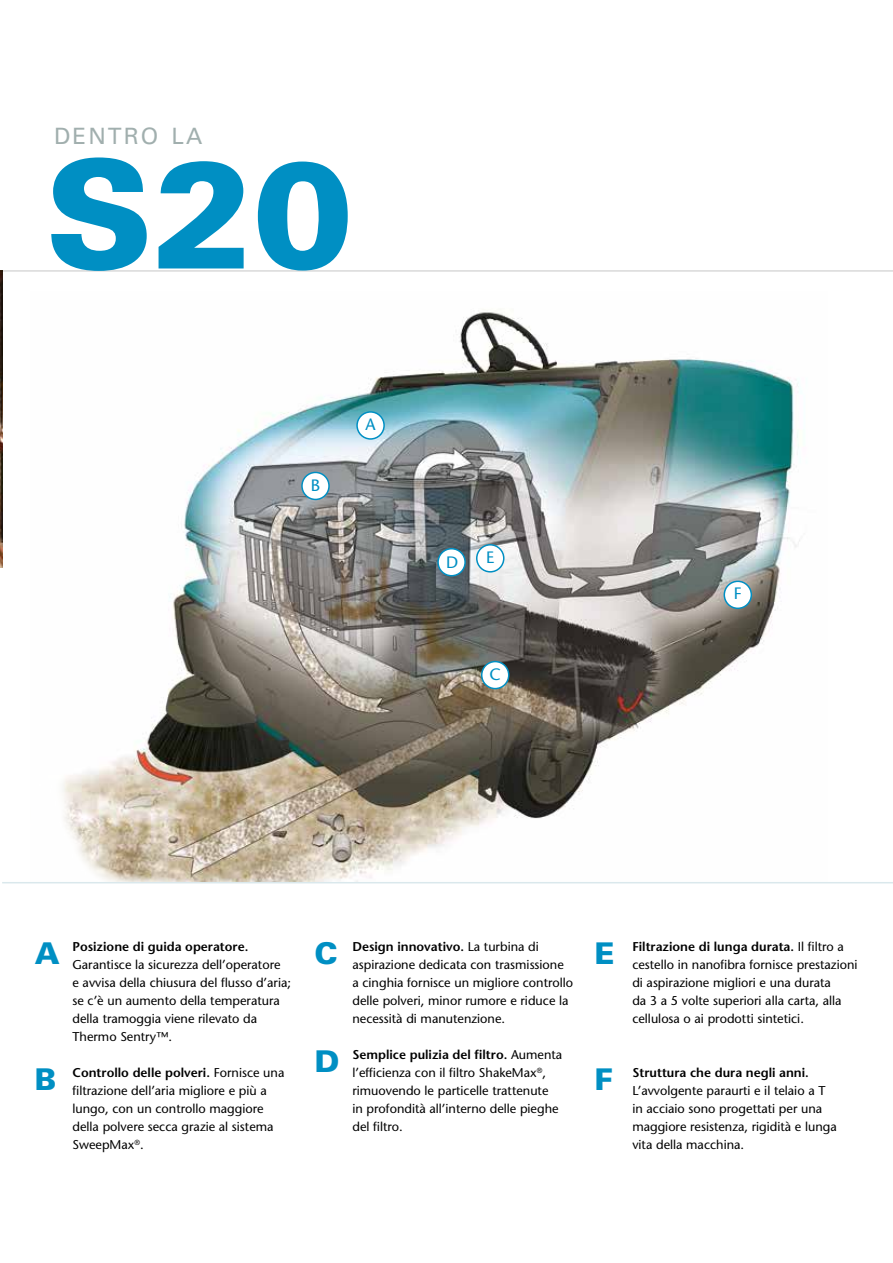
<style>
.page{position:relative;width:893px;height:1263px;background:#fff}
.page>*{position:absolute;margin:0;border:0;box-sizing:border-box;transform-origin:0 0}
.t1{font:900 150px "Univers LT Std";color:#008fc3}
.t2{font:900 30px "Univers LT Std";color:#008fc3}
.t3{font:22.5px "Univers LT Std";letter-spacing:.1em;color:#a1afae}
.t4{font:500 16.5px "Stone Sans Std";color:#008fc3}
.t5{font:500 12.75px/18px "Stone Sans Std";color:#000}
.t6{font:600 12.75px "Stone Sans Std";color:#000}
.s1{font-weight:600}
</style>
<div class="page">
<img style="left:146px;top:312px;width:654px;height:570px">
<div style="left:477px;top:545px;width:27px;height:27px;background:#fff;border-radius:50%"></div>
<div style="left:476px;top:544px;width:28px;height:28px;border:2px solid #008fc3;border-radius:50%"></div>
<div style="left:302px;top:472px;width:27px;height:27px;background:#fff;border-radius:50%"></div>
<div style="left:301px;top:472px;width:29px;height:28px;border:2px solid #008fc3;border-radius:50%"></div>
<div style="left:357px;top:412px;width:27px;height:27px;background:#fff;border-radius:50%"></div>
<div style="left:356px;top:411px;width:29px;height:29px;border:2px solid #008fc3;border-radius:50%"></div>
<div style="left:438px;top:549px;width:27px;height:27px;background:#fff;border-radius:50%"></div>
<div style="left:437px;top:548px;width:29px;height:28px;border:2px solid #008fc3;border-radius:50%"></div>
<div style="left:482px;top:662px;width:27px;height:27px;background:#fff;border-radius:50%"></div>
<div style="left:481px;top:661px;width:28px;height:28px;border:2px solid #008fc3;border-radius:50%"></div>
<div style="left:724px;top:581px;width:27px;height:27px;background:#fff;border-radius:50%"></div>
<div style="left:723px;top:581px;width:29px;height:28px;border:2px solid #008fc3;border-radius:50%"></div>
<svg style="left:17px;top:743px;width:219px;height:141px"></svg>
<hr style="left:0;top:271px;width:893px;height:1px;background:#c6c6c6">
<hr style="left:2px;top:882px;width:891px;height:1px;background:#dae8ec">
<img style="left:0;top:271px;width:2px;height:297px">
<h3 class="t3" style="left:54px;top:123px;width:150px">DENTRO LA</h3>
<h1 class="t1" style="left:45px;top:121px;width:310px">S20</h1>
<p class="t4" style="left:311px;top:475px;width:11px">B</p>
<p class="t4" style="left:366px;top:414px;width:12px">A</p>
<p class="t4" style="left:446px;top:552px;width:14px">D</p>
<p class="t4" style="left:486px;top:547px;width:10px">E</p>
<p class="t4" style="left:490px;top:664px;width:13px">C</p>
<p class="t4" style="left:734px;top:584px;width:9px">F</p>
<h2 class="t2" style="left:35px;top:935px;width:26px">A</h2>
<p class="t6" style="left:73px;top:939px;width:177px">Posizione di guida operatore.</p>
<p class="t5" style="left:73px;top:955px;width:220px">Garantisce la sicurezza dell’operatore<br>e avvisa della chiusura del flusso d’aria; se c’è un aumento della temperatura della tramoggia viene rilevato da Thermo Sentry™.</p>
<h2 class="t2" style="left:35px;top:1061px;width:23px">B</h2>
<p class="t5" style="left:73px;top:1063px;width:213px"><span class="s1">Controllo delle polveri.</span> Fornisce una filtrazione dell’aria migliore e più a lungo, con un controllo maggiore della polvere secca grazie al sistema<br>SweepMax<sup>®</sup>.</p>
<h2 class="t2" style="left:315px;top:935px;width:25px">C</h2>
<p class="t5" style="left:352px;top:937px;width:222px"><span class="s1">Design innovativo.</span> La turbina di aspirazione dedicata con trasmissione a cinghia fornisce un migliore controllo delle polveri, minor rumore e riduce la necessità di manutenzione.</p>
<h2 class="t2" style="left:315px;top:1043px;width:26px">D</h2>
<p class="t5" style="left:352px;top:1045px;width:211px"><span class="s1">Semplice pulizia del filtro.</span> Aumenta l’efficienza con il filtro ShakeMax<sup>®</sup>, rimuovendo le particelle trattenute<br>in profondità all’interno delle pieghe del filtro.</p>
<h2 class="t2" style="left:595px;top:935px;width:22px">E</h2>
<p class="t5" style="left:632px;top:937px;width:227px"><span class="s1">Filtrazione di lunga durata.</span> Il filtro a cestello in nanofibra fornisce prestazioni di aspirazione migliori e una durata<br>da 3 a 5 volte superiori alla carta, alla cellulosa o ai prodotti sintetici.</p>
<h2 class="t2" style="left:595px;top:1061px;width:20px">F</h2>
<p class="t6" style="left:632px;top:1065px;width:178px">Struttura che dura negli anni.</p>
<p class="t5" style="left:632px;top:1081px;width:206px">L’avvolgente paraurti e il telaio a T in acciaio sono progettati per una maggiore resistenza, rigidità e lunga vita della macchina.</p>
</div>
